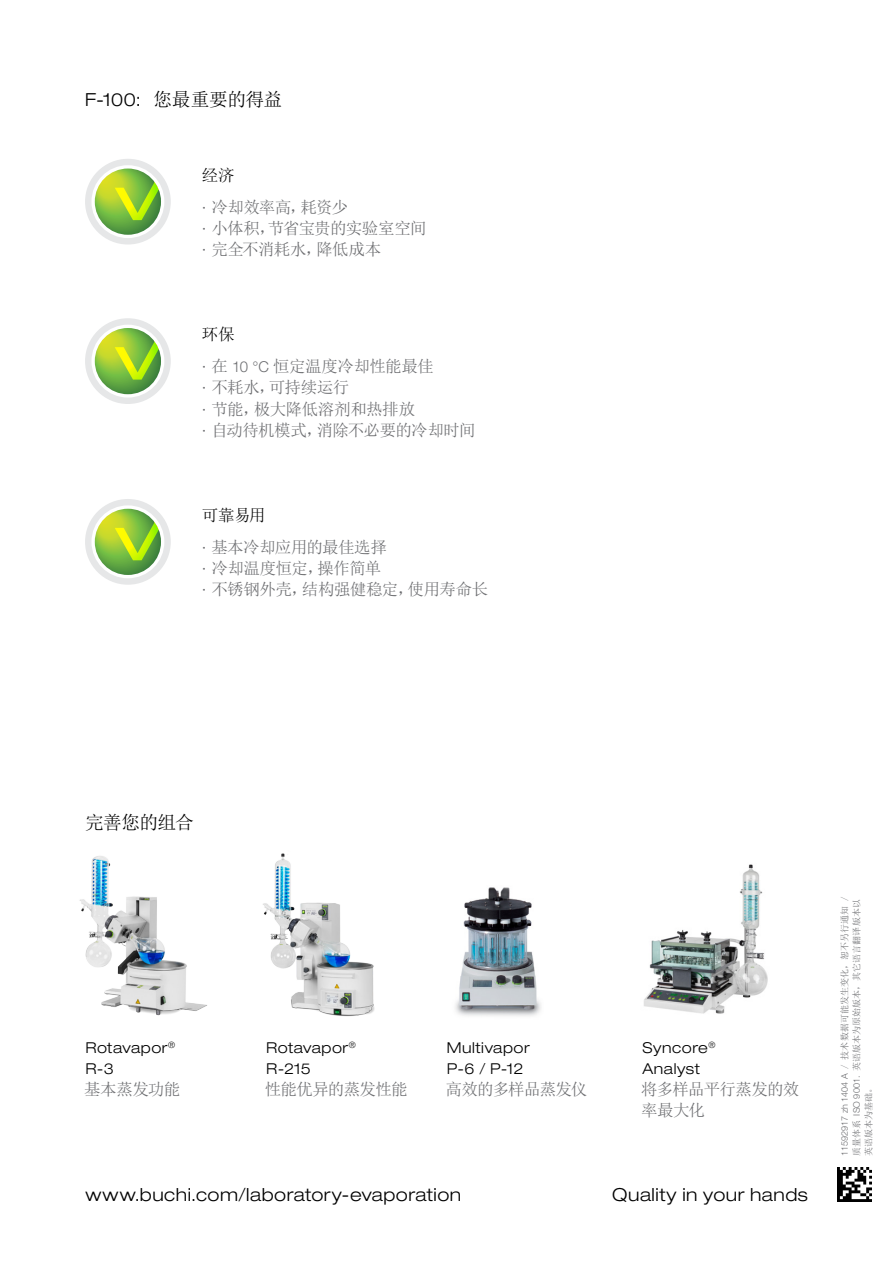
<style>
.page{position:relative;width:893px;height:1263px;background:#fff}
.page>*{position:absolute;margin:0;border:0;box-sizing:border-box;transform-origin:0 0}
.CN_Title{font:18.75px "Sim Sun";letter-spacing:-.03em;color:#000}
.EN_Title{font:300 expanded 18px "Helvetica Neue LT Std";letter-spacing:.025em;color:#000}
.t1{font:16.5px/21.3px "Sim Sun";letter-spacing:-.04em;color:#6d6e71}
.CN_Titel_small_down{font:16.5px "Sim Sun";letter-spacing:-.03em;color:#000}
.t2{font:300 expanded 15px/21.3px "Helvetica Neue LT Std";letter-spacing:.035em;color:#000}
.CN_Barcode{font:9px/12px "Sim Sun";letter-spacing:.005em;color:#6d6e71}
.s1{font-family:"Helvetica Neue LT Std";font-weight:300}
.s2{font-family:"Helvetica Neue LT Std";font-weight:300;font-size:15px}
</style>
<div class="page">
<img style="left:838px;top:1167px;width:34px;height:34px">
<div style="left:85px;top:159px;width:86px;height:85px;background:#e6e7e8;border-radius:50%"></div>
<svg style="left:91px;top:165px;width:73px;height:73px"></svg>
<svg style="left:95px;top:169px;width:66px;height:66px"></svg>
<svg style="left:110px;top:168px;width:51px;height:67px;background:#9bc852"></svg>
<div style="left:85px;top:318px;width:86px;height:86px;background:#e6e7e8;border-radius:50%"></div>
<svg style="left:91px;top:325px;width:73px;height:73px"></svg>
<svg style="left:95px;top:328px;width:66px;height:66px"></svg>
<svg style="left:110px;top:328px;width:51px;height:66px;background:#9ac74f"></svg>
<div style="left:85px;top:499px;width:86px;height:86px;background:#e6e7e8;border-radius:50%"></div>
<svg style="left:91px;top:505px;width:73px;height:73px"></svg>
<svg style="left:95px;top:509px;width:66px;height:66px"></svg>
<svg style="left:110px;top:509px;width:51px;height:66px;background:#9ac74f"></svg>
<img style="left:79px;top:856px;width:128px;height:160px">
<img style="left:263px;top:853px;width:112px;height:164px">
<img style="left:455px;top:887px;width:86px;height:129px">
<img style="left:644px;top:864px;width:124px;height:150px">
<p class="EN_Title" style="left:85px;top:89px;width:57px">F-100:</p>
<p class="CN_Title" style="left:153px;top:90px;width:130px">您最重要的得益</p>
<p class="CN_Titel_small_down" style="left:202px;top:167px;width:34px">经济</p>
<p class="t1" style="left:202px;top:196px;width:148px"><span class="s1">∙</span> 冷却效率高，耗资少</p>
<p class="t1" style="left:202px;top:217px;width:226px"><span class="s1">∙</span> 小体积，节省宝贵的实验室空间</p>
<p class="t1" style="left:202px;top:239px;width:181px"><span class="s1">∙</span> 完全不消耗水，降低成本</p>
<p class="CN_Titel_small_down" style="left:202px;top:326px;width:34px">环保</p>
<p class="t1" style="left:202px;top:356px;width:233px"><span class="s1">∙</span> 在 <span class="s2">10 °C</span> 恒定温度冷却性能最佳</p>
<p class="t1" style="left:202px;top:377px;width:149px"><span class="s1">∙</span> 不耗水，可持续运行</p>
<p class="t1" style="left:202px;top:398px;width:215px"><span class="s1">∙</span> 节能，极大降低溶剂和热排放</p>
<p class="t1" style="left:202px;top:419px;width:275px"><span class="s1">∙</span> 自动待机模式，消除不必要的冷却时间</p>
<p class="CN_Titel_small_down" style="left:202px;top:507px;width:65px">可靠易用</p>
<p class="t1" style="left:202px;top:536px;width:186px"><span class="s1">∙</span> 基本冷却应用的最佳选择</p>
<p class="t1" style="left:202px;top:557px;width:181px"><span class="s1">∙</span> 冷却温度恒定，操作简单</p>
<p class="t1" style="left:202px;top:579px;width:288px"><span class="s1">∙</span> 不锈钢外壳，结构强健稳定，使用寿命长</p>
<p class="CN_Title" style="left:85px;top:813px;width:110px">完善您的组合</p>
<p class="t2" style="left:85px;top:1036px;width:91px">Rotavapor<sup>®<br></sup>R-3</p>
<p class="t1" style="left:84px;top:1078px;width:98px">基本蒸发功能</p>
<p class="t2" style="left:266px;top:1036px;width:91px">Rotavapor<sup>®<br></sup>R-215</p>
<p class="t1" style="left:265px;top:1078px;width:144px">性能优异的蒸发性能</p>
<p class="t2" style="left:447px;top:1036px;width:84px">Multivapor<br>P-6 / P-12</p>
<p class="t1" style="left:446px;top:1078px;width:143px">高效的多样品蒸发仪</p>
<p class="t2" style="left:642px;top:1036px;width:74px">Syncore<sup>®<br></sup>Analyst</p>
<p class="t1" style="left:641px;top:1078px;width:160px">将多样品平行蒸发的效率最大化</p>
<p class="EN_Title" style="left:86px;top:1184px;width:377px">www.buchi.com/laboratory-evaporation</p>
<p class="EN_Title" style="left:612px;top:1184px;width:197px">Quality in your hands</p>
<p class="CN_Barcode" style="left:838px;top:1156px;width:261px;rotate:-90deg"><span class="s1">11592917 zh 1404 A</span> / 技术数据可能发生变化，恕不另行通知 /</p>
<p class="CN_Barcode" style="left:850px;top:1156px;width:258px;rotate:-90deg">质量体系 <span class="s1">ISO 9001.</span> 英语版本为原始版本，其它语言翻译版本以英语版本为基础。</p>
</div>
